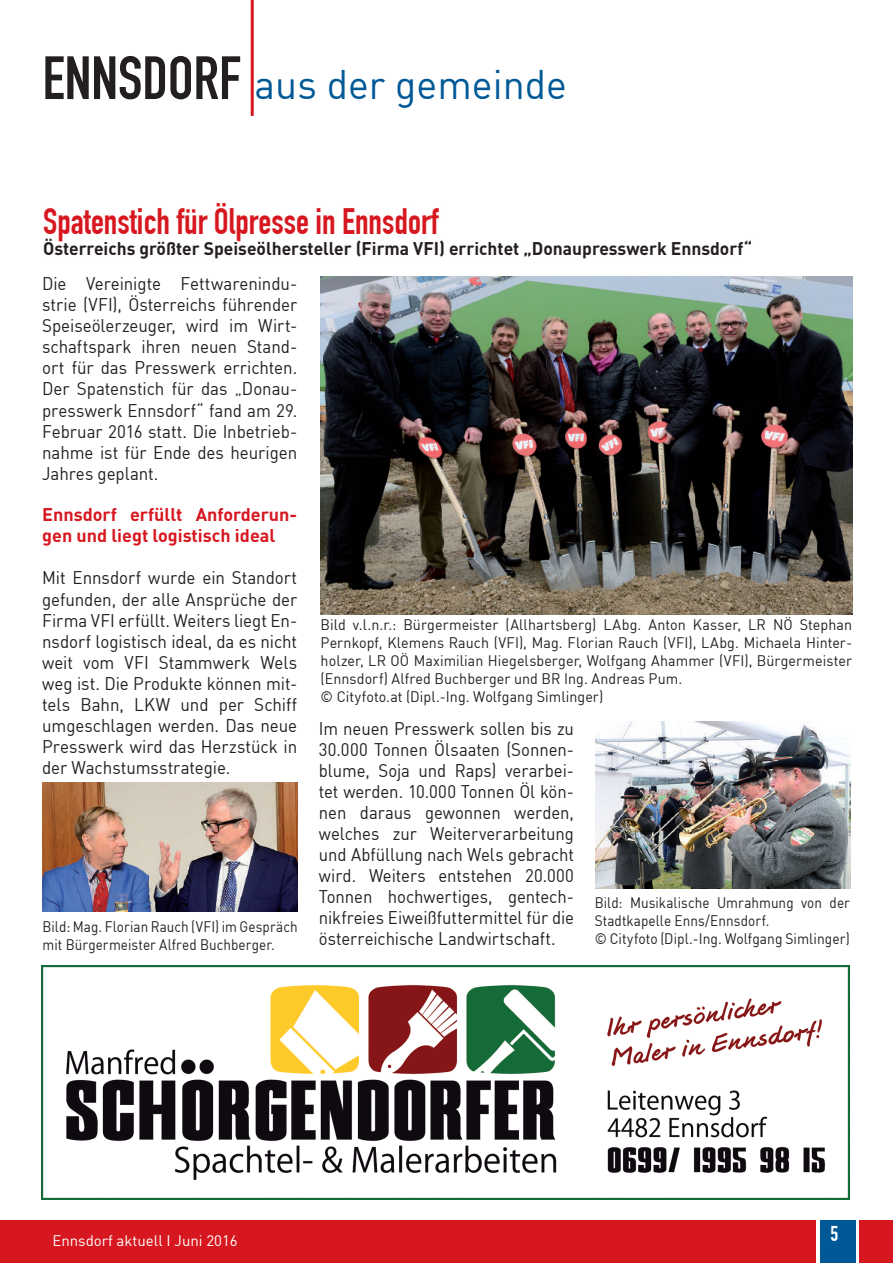
<style>
.page{position:relative;width:893px;height:1263px;background:#fff}
.page>*{position:absolute;margin:0;border:0;box-sizing:border-box;transform-origin:0 0}
.t1{font:60px "DIN Engschrift";color:#231f20}
.t2{font:40.5px "DIN";color:#005996}
.t3{font:36px "DIN Engschrift";color:#d7171f}
.t4{font:21px "DIN Engschrift";color:#fff}
.t5{font:18px/21px "DIN";letter-spacing:-.005em;color:#231f20;text-align:justify;scale:.94 1}
.t6{font:18px/21px "DIN";letter-spacing:-.005em;color:#231f20;text-align:justify;scale:.93 1}
.t7{font:700 18px "DIN";color:#231f20}
.t8{font:700 18px/21px "DIN";color:#d7171f}
.t9{font:15px/18px "DIN";letter-spacing:.005em;color:#231f20;scale:.95 1}
.t10{font:15px/18px "DIN";letter-spacing:.005em;color:#231f20;scale:.9 1}
.t11{font:15px "DIN";color:#fff}
</style>
<div class="page">
<div style="left:0;top:1220px;width:9px;height:43px;background:#d7171f"></div>
<div style="left:1px;top:1220px;width:892px;height:43px;background:#d7171f"></div>
<div style="left:816px;top:1220px;width:43px;height:43px;background:linear-gradient(to bottom,#fff,#fff)"></div>
<div style="left:820px;top:1220px;width:35px;height:43px;background:#005996"></div>
<hr style="left:251px;top:0;width:3px;height:116px;background:#d7171f">
<img style="left:321px;top:276px;width:531px;height:339px">
<img style="left:43px;top:782px;width:255px;height:130px">
<img style="left:595px;top:721px;width:255px;height:168px">
<img style="left:42px;top:965px;width:808px;height:234px">
<h1 class="t1" style="left:43px;top:43px;width:200px">ENNSDORF</h1>
<h2 class="t2" style="left:255px;top:59px;width:314px">aus der gemeinde</h2>
<h3 class="t3" style="left:43px;top:200px;width:397px">Spatenstich für Ölpresse in Ennsdorf</h3>
<p class="t7" style="left:43px;top:237px;width:710px">Österreichs größter Speiseölhersteller (Firma VFI) errichtet „Donaupresswerk Ennsdorf“</p>
<p class="t5" style="left:42px;top:273px;width:273px">Die Vereinigte Fettwarenindu&shy;strie (VFI), Österreichs führender Speiseölerzeuger, wird im Wirt&shy;schaftspark ihren neuen Stand&shy;ort für das Presswerk errichten.<br>Der Spatenstich für das „Donau&shy;presswerk Ennsdorf“ fand am 29.<br>Februar 2016 statt. Die Inbetrieb&shy;nahme ist für Ende des heurigen Jahres geplant.</p>
<p class="t8" style="left:42px;top:504px;width:257px">Ennsdorf erfüllt Anforderun&shy;gen und liegt logistisch ideal</p>
<p class="t5" style="left:42px;top:567px;width:273px">Mit Ennsdorf wurde ein Standort gefunden, der alle Ansprüche der Firma VFI erfüllt. Weiters liegt En&shy;nsdorf logistisch ideal, da es nicht weit vom VFI Stammwerk Wels weg ist. Die Produkte können mit&shy;tels Bahn, LKW und per Schiff umgeschlagen werden. Das neue Presswerk wird das Herzstück in der Wachstumsstrategie.</p>
<p class="t9" style="left:321px;top:616px;width:561px">Bild v.l.n.r.: Bürgermeister (Allhartsberg) LAbg. Anton Kasser, LR NÖ Stephan Pernkopf, Klemens Rauch (VFI), Mag. Florian Rauch (VFI), LAbg. Michaela Hinter&shy;holzer, LR OÖ Maximilian Hiegelsberger, Wolfgang Ahammer (VFI), Bürgermeister (Ennsdorf) Alfred Buchberger und BR Ing. Andreas Pum.<br>© Cityfoto.at (Dipl.-Ing. Wolfgang Simlinger)</p>
<p class="t6" style="left:319px;top:718px;width:276px">Im neuen Presswerk sollen bis zu 30.000 Tonnen Ölsaaten (Sonnen&shy;blume, Soja und Raps) verarbei&shy;tet werden. 10.000 Tonnen Öl kön&shy;nen daraus gewonnen werden, welches zur Weiterverarbeitung und Abfüllung nach Wels gebracht wird. Weiters entstehen 20.000<br>Tonnen hochwertiges, gentech&shy;nikfreies Eiweißfuttermittel für die österreichische Landwirtschaft.</p>
<p class="t10" style="left:595px;top:893px;width:285px">Bild: Musikalische Umrahmung von der<br>Stadtkapelle Enns/Ennsdorf.<br>© Cityfoto (Dipl.-Ing. Wolfgang Simlinger)</p>
<p class="t10" style="left:43px;top:917px;width:285px">Bild: Mag. Florian Rauch (VFI) im Gespräch mit Bürgermeister Alfred Buchberger.</p>
<p class="t11" style="left:52px;top:1231px;width:187px">Ennsdorf aktuell I Juni 2016</p>
<p class="t4" style="left:830px;top:1221px;width:9px">5</p>
</div>
